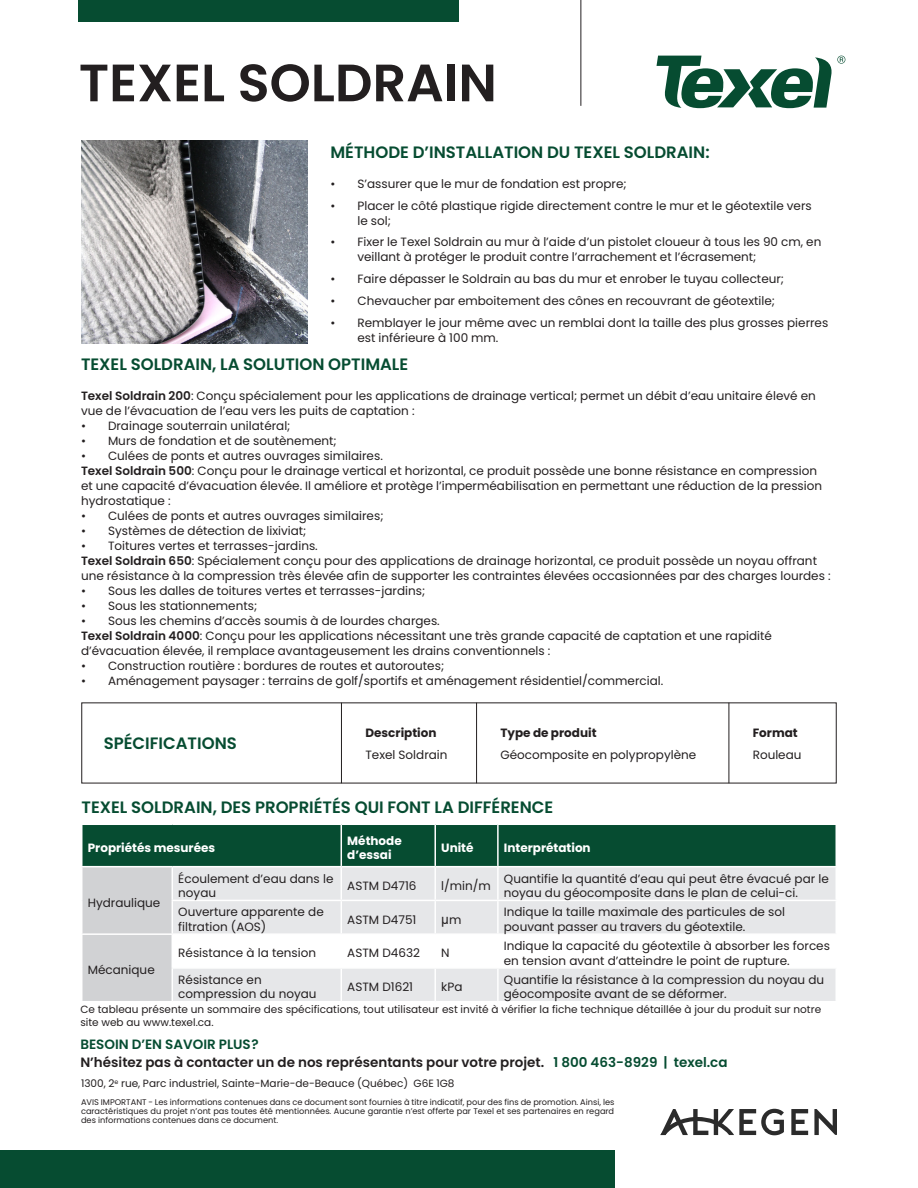
<style>
.page{position:relative;width:918px;height:1188px;background:#fff}
.page>*{position:absolute;margin:0;border:0;box-sizing:border-box;transform-origin:0 0}
.t1{font:600 52.5px "Poppins";color:#231f20}
.t2{font:600 16.5px "Poppins";color:#064c31}
.t3{font:600 13.5px "Poppins";color:#231f20}
.t4{font:600 13.5px "Poppins";color:#064c31}
.t5{font:13.5px "Arial";color:#231f20}
.t6{font:12px/15px "Poppins";color:#231f20}
.t7{font:700 12px/14.4px "Poppins";color:#fff}
.t8{font:700 12px "Poppins";color:#231f20}
.t9{font:10.5px/12.6px "Poppins";color:#231f20}
.t10{font:8.25px/9px "Poppins";color:#231f20;text-align:justify}
.s1{font-weight:600}
.s2{font-family:"Poppins";font-size:12px}
.s3{color:#064c31}
</style>
<div class="page">
<div style="left:79px;top:0;width:380px;height:22px;background:#064c31"></div>
<div style="left:0;top:1150px;width:615px;height:38px;background:#064c31"></div>
<hr style="left:580px;top:0;width:1px;height:106px;background:#231f20">
<svg style="left:814px;top:1109px;width:23px;height:26px"></svg>
<svg style="left:791px;top:1109px;width:17px;height:26px"></svg>
<svg style="left:660px;top:1109px;width:124px;height:26px"></svg>
<svg style="left:657px;top:56px;width:188px;height:52px"></svg>
<img style="left:81px;top:141px;width:227px;height:203px">
<svg style="left:82px;top:825px;width:754px;height:176px;background:#3f715f"></svg>
<svg style="left:173px;top:867px;width:663px;height:134px;fill:#e6e7e9"></svg>
<hr style="left:341px;top:825px;width:1px;height:41px;background:#fff">
<hr style="left:434px;top:825px;width:2px;height:41px;background:#fff">
<hr style="left:497px;top:825px;width:2px;height:41px;background:#fff">
<hr style="left:81px;top:866px;width:91px;height:1px;background:#fff">
<hr style="left:172px;top:866px;width:169px;height:1px;background:#fff">
<hr style="left:172px;top:867px;width:1px;height:33px;background:#fff">
<hr style="left:341px;top:866px;width:94px;height:1px;background:#fff">
<hr style="left:341px;top:867px;width:1px;height:33px;background:#fff">
<hr style="left:435px;top:866px;width:63px;height:1px;background:#fff">
<hr style="left:434px;top:867px;width:2px;height:33px;background:#fff">
<hr style="left:498px;top:866px;width:339px;height:1px;background:#fff">
<hr style="left:497px;top:867px;width:2px;height:33px;background:#fff">
<hr style="left:172px;top:900px;width:169px;height:1px;background:#fff">
<hr style="left:172px;top:901px;width:1px;height:32px;background:#fff">
<hr style="left:341px;top:900px;width:94px;height:1px;background:#fff">
<hr style="left:341px;top:901px;width:1px;height:32px;background:#fff">
<hr style="left:435px;top:900px;width:63px;height:1px;background:#fff">
<hr style="left:434px;top:901px;width:2px;height:32px;background:#fff">
<hr style="left:498px;top:900px;width:339px;height:1px;background:#fff">
<hr style="left:497px;top:901px;width:2px;height:32px;background:#fff">
<hr style="left:81px;top:933px;width:91px;height:2px;background:#fff">
<hr style="left:172px;top:933px;width:169px;height:2px;background:#fff">
<hr style="left:172px;top:935px;width:1px;height:32px;background:#fff">
<hr style="left:341px;top:933px;width:94px;height:2px;background:#fff">
<hr style="left:341px;top:935px;width:1px;height:32px;background:#fff">
<hr style="left:435px;top:933px;width:63px;height:2px;background:#fff">
<hr style="left:434px;top:935px;width:2px;height:32px;background:#fff">
<hr style="left:498px;top:933px;width:339px;height:2px;background:#fff">
<hr style="left:497px;top:935px;width:2px;height:32px;background:#fff">
<hr style="left:172px;top:967px;width:169px;height:2px;background:#fff">
<hr style="left:172px;top:969px;width:1px;height:32px;background:#fff">
<hr style="left:341px;top:967px;width:94px;height:2px;background:#fff">
<hr style="left:341px;top:969px;width:1px;height:32px;background:#fff">
<hr style="left:435px;top:967px;width:63px;height:2px;background:#fff">
<hr style="left:434px;top:969px;width:2px;height:32px;background:#fff">
<hr style="left:498px;top:967px;width:339px;height:2px;background:#fff">
<hr style="left:497px;top:969px;width:2px;height:32px;background:#fff">
<hr style="left:341px;top:703px;width:1px;height:80px;background:#231f20">
<hr style="left:476px;top:703px;width:1px;height:80px;background:#231f20">
<hr style="left:729px;top:703px;width:1px;height:80px;background:#231f20">
<p class="t1" style="left:79px;top:52px;width:420px">TEXEL SOLDRAIN</p>
<p class="t2" style="left:330px;top:143px;width:381px">MÉTHODE D’INSTALLATION DU TEXEL SOLDRAIN:</p>
<p class="t6" style="left:330px;top:176px;width:298px">• S’assurer que le mur de fondation est propre;</p>
<p class="t6" style="left:357px;top:198px;width:456px;text-indent:-27px">• Placer le côté plastique rigide directement contre le mur et le géotextile vers le sol;</p>
<p class="t6" style="left:357px;top:235px;width:465px;text-indent:-27px">• Fixer le Texel Soldrain au mur à l’aide d’un pistolet cloueur à tous les 90 cm, en veillant à protéger le produit contre l’arrachement et l’écrasement;</p>
<p class="t6" style="left:330px;top:272px;width:455px">• Faire dépasser le Soldrain au bas du mur et enrober le tuyau collecteur;</p>
<p class="t6" style="left:330px;top:293px;width:446px">• Chevaucher par emboitement des cônes en recouvrant de géotextile;</p>
<p class="t6" style="left:357px;top:315px;width:472px;text-indent:-27px">• Remblayer le jour même avec un remblai dont la taille des plus grosses pierres est inférieure à 100 mm.</p>
<p class="t2" style="left:81px;top:355px;width:329px">TEXEL SOLDRAIN, LA SOLUTION OPTIMALE</p>
<p class="t6" style="left:81px;top:389px;width:736px"><span class="s1">Texel Soldrain 200</span>: Conçu spécialement pour les applications de drainage vertical; permet un débit d’eau unitaire élevé en vue de l’évacuation de l’eau vers les puits de captation :</p>
<p class="t6" style="left:81px;top:419px;width:211px">• Drainage souterrain unilatéral;</p>
<p class="t6" style="left:81px;top:434px;width:257px">• Murs de fondation et de soutènement;</p>
<p class="t6" style="left:81px;top:449px;width:303px">• Culées de ponts et autres ouvrages similaires.</p>
<p class="t6" style="left:81px;top:464px;width:743px"><span class="s1">Texel Soldrain 500</span>: Conçu pour le drainage vertical et horizontal, ce produit possède une bonne résistance en compression et une capacité d’évacuation élevée. Il améliore et protège l’imperméabilisation en permettant une réduction de la pression hydrostatique :</p>
<p class="t6" style="left:81px;top:509px;width:304px">• Culées de ponts et autres ouvrages similaires;</p>
<p class="t6" style="left:81px;top:524px;width:227px">• Systèmes de détection de lixiviat;</p>
<p class="t6" style="left:81px;top:539px;width:238px">• Toitures vertes et terrasses-jardins.</p>
<p class="t6" style="left:81px;top:554px;width:751px"><span class="s1">Texel Soldrain 650</span>: Spécialement conçu pour des applications de drainage horizontal, ce produit possède un noyau offrant une résistance à la compression très élevée afin de supporter les contraintes élevées occasionnées par des charges lourdes :</p>
<p class="t6" style="left:81px;top:584px;width:346px">• Sous les dalles de toitures vertes et terrasses-jardins;</p>
<p class="t6" style="left:81px;top:599px;width:178px">• Sous les stationnements;</p>
<p class="t6" style="left:81px;top:614px;width:360px">• Sous les chemins d’accès soumis à de lourdes charges.</p>
<p class="t6" style="left:81px;top:629px;width:692px"><span class="s1">Texel Soldrain 4000</span>: Conçu pour les applications nécessitant une très grande capacité de captation et une rapidité d’évacuation élevée, il remplace avantageusement les drains conventionnels :</p>
<p class="t6" style="left:81px;top:659px;width:365px">• Construction routière : bordures de routes et autoroutes;</p>
<p class="t6" style="left:81px;top:674px;width:584px">• Aménagement paysager : terrains de golf/sportifs et aménagement résidentiel/commercial.</p>
<p class="t2" style="left:104px;top:733px;width:135px">SPÉCIFICATIONS</p>
<p class="t8" style="left:365px;top:726px;width:73px">Description</p>
<p class="t6" style="left:365px;top:747px;width:84px">Texel Soldrain</p>
<p class="t8" style="left:500px;top:726px;width:98px">Type de produit</p>
<p class="t6" style="left:500px;top:747px;width:197px">Géocomposite en polypropylène</p>
<p class="t2" style="left:82px;top:797px;width:473px">TEXEL SOLDRAIN, DES PROPRIÉTÉS QUI FONT LA DIFFÉRENCE</p>
<p class="t8" style="left:753px;top:726px;width:47px">Format</p>
<p class="t6" style="left:753px;top:747px;width:50px">Rouleau</p>
<p class="t7" style="left:88px;top:840px;width:129px">Propriétés mesurées</p>
<p class="t7" style="left:347px;top:833px;width:56px">Méthode d’essai</p>
<p class="t7" style="left:441px;top:840px;width:34px">Unité</p>
<p class="t7" style="left:504px;top:840px;width:88px">Interprétation</p>
<p class="t6" style="left:88px;top:895px;width:74px">Hydraulique</p>
<p class="t6" style="left:178px;top:871px;width:157px;line-height:14.4px">Écoulement d’eau dans le noyau</p>
<p class="t6" style="left:347px;top:878px;width:71px">ASTM D4716</p>
<p class="t6" style="left:441px;top:878px;width:51px">l/min/m</p>
<p class="t6" style="left:504px;top:871px;width:327px;line-height:14.4px">Quantifie la quantité d’eau qui peut être évacué par le noyau du géocomposite dans le plan de celui-ci.</p>
<p class="t6" style="left:178px;top:905px;width:147px">Ouverture apparente de</p>
<p class="t6" style="left:178px;top:919px;width:90px">filtration (AOS)</p>
<p class="t6" style="left:347px;top:912px;width:71px">ASTM D4751</p>
<p class="t5" style="left:441px;top:910px;width:22px">μ<span class="s2">m</span></p>
<p class="t6" style="left:504px;top:905px;width:283px;line-height:14.4px">Indique la taille maximale des particules de sol pouvant passer au travers du géotextile.</p>
<p class="t6" style="left:88px;top:963px;width:69px">Mécanique</p>
<p class="t6" style="left:178px;top:946px;width:139px">Résistance à la tension</p>
<p class="t6" style="left:347px;top:946px;width:74px">ASTM D4632</p>
<p class="t6" style="left:441px;top:946px;width:10px">N</p>
<p class="t6" style="left:504px;top:939px;width:328px;line-height:14.4px">Indique la capacité du géotextile à absorber les forces en tension avant d’atteindre le point de rupture.</p>
<p class="t6" style="left:178px;top:973px;width:140px;line-height:14.4px">Résistance en compression du noyau</p>
<p class="t6" style="left:347px;top:979px;width:67px">ASTM D1621</p>
<p class="t6" style="left:441px;top:979px;width:23px">kPa</p>
<p class="t6" style="left:504px;top:973px;width:322px;line-height:14.4px">Quantifie la résistance à la compression du noyau du géocomposite avant de se déformer.</p>
<p class="t9" style="left:80px;top:1003px;width:742px">Ce tableau présente un sommaire des spécifications, tout utilisateur est invité à vérifier la fiche technique détaillée à jour du produit sur notre site web au www.texel.ca.</p>
<p class="t4" style="left:80px;top:1036px;width:180px">BESOIN D’EN SAVOIR PLUS?</p>
<p class="t3" style="left:80px;top:1054px;width:649px">N’hésitez pas à contacter un de nos représentants pour votre projet. <span class="s3">1 800 463-8929 | texel.ca</span></p>
<p class="t9" style="left:81px;top:1077px;width:375px">1300, 2<sup>e</sup> rue, Parc industriel, Sainte-Marie-de-Beauce (Québec) G6E 1G8</p>
<p class="t10" style="left:81px;top:1098px;width:535px">AVIS IMPORTANT - Les informations contenues dans ce document sont fournies à titre indicatif, pour des fins de promotion. Ainsi, les caractéristiques du projet n’ont pas toutes été mentionnées. Aucune garantie n’est offerte par Texel et ses partenaires en regard des informations contenues dans ce document.</p>
</div>
